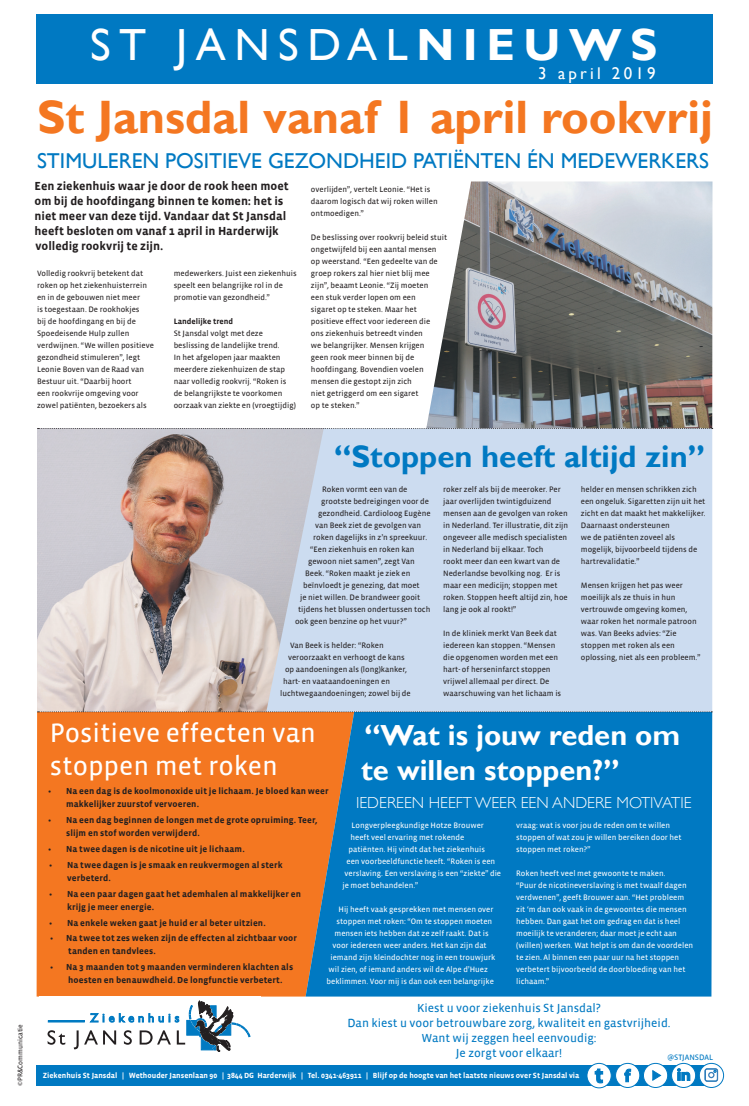
<style>
.page{position:relative;width:749px;height:1106px;background:#fff}
.page>*{position:absolute;margin:0;border:0;box-sizing:border-box;transform-origin:0 0}
.Alineastijl_14{font:700 46.8px "Gill Sans";color:#f47721}
.Alineastijl_5{font:45px "Gill Sans";letter-spacing:.19em;color:#fff}
.Alineastijl_14-2{font:700 31px "Gill Sans";color:#0079c2}
.Alineastijl_14-3{font:700 29px "Gill Sans";color:#fff}
.t1{font:27px/33px "Vista Sans Reg";color:#fff}
.Alineastijl_14-4{font:21.5px "Gill Sans";color:#0079c2}
.Alineastijl_5-2{font:17px "Gill Sans";letter-spacing:.19em;color:#fff}
.Alineastijl_14-5{font:300 16px "Gill Sans";color:#fff}
.t2{font:700 12px/15px "Vista Sans";letter-spacing:-.005em;color:#231f20}
.t3{font:12px "Vista Sans Reg";color:#0079c2}
.t4{font:700 9px/13px "Vista Sans";letter-spacing:.01em;color:#231f20}
.t5{font:8px/12px "Vista Sans Reg";color:#231f20}
.t6{font:8px/12px "Vista Sans Reg";color:#fff}
.t7{font:700 8px "Vista Sans";color:#231f20}
.Alineastijl_13{font:8px "Vista Sans Reg";color:#0079c2}
.Alineastijl_10{font:700 7.7px "Vista Sans";color:#fff}
.t8{font:6.9px "Vista Sans Reg";color:#231f20}
.s1{font-weight:700}
</style>
<div class="page">
<div style="left:37px;top:712px;width:268px;height:284px;background:#f47721"></div>
<div style="left:305px;top:712px;width:407px;height:284px;background:#0079c2"></div>
<img style="left:426px;top:181px;width:286px;height:247px">
<img style="left:37px;top:428px;width:229px;height:284px">
<div style="left:36px;top:14px;width:676px;height:70px;background:#0079c2"></div>
<div style="left:36px;top:1065px;width:669px;height:20px;background:#0079c2"></div>
<svg style="left:48px;top:1030px;width:17px;height:14px"></svg>
<div style="left:48px;top:1020px;width:36px;height:2px;border:1px solid #007ac2"></div>
<svg style="left:74px;top:1000px;width:176px;height:51px"></svg>
<svg style="left:586px;top:1062px;width:137px;height:26px"></svg>
<div style="left:266px;top:429px;width:446px;height:282px;background:#ccdcf0"></div>
<svg style="left:38px;top:711px;width:674px;height:1px"></svg>
<svg style="left:38px;top:428px;width:674px;height:1px"></svg>
<p class="t8" style="left:17px;top:1086px;width:64px;rotate:-90deg">©PR&amp;Communicatie</p>
<p class="Alineastijl_5" style="left:90px;top:19px;width:568px">ST JANSDAL<span class="s1">NIEUWS</span></p>
<p class="Alineastijl_5-2" style="left:538px;top:63px;width:119px">3 april 2019</p>
<p class="Alineastijl_14" style="left:37px;top:89px;width:677px">St Jansdal vanaf 1 april rookvrij</p>
<p class="Alineastijl_14-4" style="left:37px;top:148px;width:673px">STIMULEREN POSITIEVE GEZONDHEID PATIËNTEN ÉN MEDEWERKERS</p>
<p class="t2" style="left:35px;top:179px;width:256px">Een ziekenhuis waar je door de rook heen moet om bij de hoofdingang binnen te komen: het is niet meer van deze tijd. Vandaar dat St Jansdal heeft besloten om vanaf 1 april in Harderwijk volledig rookvrij te zijn.</p>
<p class="t5" style="left:37px;top:267px;width:118px">Volledig rookvrij betekent dat roken op het ziekenhuisterrein en in de gebouwen niet meer<br>is toegestaan. De rookhokjes<br>bij de hoofdingang en bij de<br>Spoedeisende Hulp zullen verdwijnen. “We willen positieve gezondheid stimuleren”, legt<br>Leonie Boven van de Raad van<br>Bestuur uit. “Daarbij hoort<br>een rookvrije omgeving voor zowel patiënten, bezoekers als</p>
<p class="t5" style="left:174px;top:267px;width:124px">medewerkers. Juist een ziekenhuis speelt een belangrijke rol in de promotie van gezondheid.”</p>
<p class="t5" style="left:311px;top:183px;width:128px">overlijden”, vertelt Leonie. “Het is daarom logisch dat wij roken willen ontmoedigen.”</p>
<p class="t5" style="left:311px;top:231px;width:138px">De beslissing over rookvrij beleid stuit ongetwijfeld bij een aantal mensen op weerstand. “Een gedeelte van de groep rokers zal hier niet blij mee zijn”, beaamt Leonie. “Zij moeten<br>een stuk verder lopen om een<br>sigaret op te steken. Maar het positieve effect voor iedereen die<br>ons ziekenhuis betreedt vinden<br>we belangrijker. Mensen krijgen<br>geen rook meer binnen bij de hoofdingang. Bovendien voelen mensen die gestopt zijn zich<br>niet getriggerd om een sigaret<br>op te steken.”</p>
<p class="Alineastijl_14-2" style="left:334px;top:438px;width:373px">“Stoppen heeft altijd zin”</p>
<p class="t5" style="left:322px;top:483px;width:87px">Roken vormt een van de</p>
<p class="t5" style="left:321px;top:495px;width:109px">grootste bedreigingen voor de</p>
<p class="t5" style="left:318px;top:507px;width:114px">gezondheid. Cardioloog Eugène</p>
<p class="t5" style="left:315px;top:519px;width:108px">van Beek ziet de gevolgen van</p>
<p class="t5" style="left:313px;top:531px;width:116px">roken dagelijks in z’n spreekuur.</p>
<p class="t5" style="left:310px;top:543px;width:106px">“Een ziekenhuis en roken kan</p>
<p class="t5" style="left:308px;top:555px;width:108px">gewoon niet samen”, zegt Van</p>
<p class="t5" style="left:305px;top:567px;width:107px">Beek. “Roken maakt je ziek en</p>
<p class="t5" style="left:303px;top:579px;width:118px">beïnvloedt je genezing, dat moet</p>
<p class="t5" style="left:300px;top:591px;width:122px">je niet willen. De brandweer gooit</p>
<p class="t5" style="left:298px;top:603px;width:134px">tijdens het blussen ondertussen toch</p>
<p class="t5" style="left:295px;top:615px;width:113px">ook geen benzine op het vuur?”</p>
<p class="t5" style="left:290px;top:639px;width:95px">Van Beek is helder: “Roken</p>
<p class="t5" style="left:288px;top:651px;width:118px">veroorzaakt en verhoogt de kans</p>
<p class="t5" style="left:285px;top:663px;width:123px">op aandoeningen als (long)kanker,</p>
<p class="t5" style="left:283px;top:675px;width:108px">hart- en vaataandoeningen en</p>
<p class="t5" style="left:280px;top:687px;width:132px">luchtwegaandoeningen; zowel bij de</p>
<p class="t7" style="left:174px;top:317px;width:61px">Landelijke trend</p>
<p class="t5" style="left:174px;top:327px;width:124px">St Jansdal volgt met deze beslissing de landelijke trend.<br>In het afgelopen jaar maakten meerdere ziekenhuizen de stap naar volledig rookvrij. “Roken is de belangrijkste te voorkomen oorzaak van ziekte en (vroegtijdig)</p>
<p class="t5" style="left:443px;top:483px;width:126px">roker zelf als bij de meeroker. Per jaar overlijden twintigduizend mensen aan de gevolgen van roken in Nederland. Ter illustratie, dit zijn ongeveer alle medisch specialisten in Nederland bij elkaar. Toch<br>rookt meer dan een kwart van de<br>Nederlandse bevolking nog. Er is maar een medicijn; stoppen met roken. Stoppen heeft altijd zin, hoe lang je ook al rookt!”</p>
<p class="t5" style="left:443px;top:627px;width:119px">In de kliniek merkt Van Beek dat iedereen kan stoppen. “Mensen die opgenomen worden met een hart- of herseninfarct stoppen vrijwel allemaal per direct. De waarschuwing van het lichaam is</p>
<p class="t5" style="left:580px;top:483px;width:126px">helder en mensen schrikken zich een ongeluk. Sigaretten zijn uit het zicht en dat maakt het makkelijker.<br>Daarnaast ondersteunen<br>we de patiënten zoveel als mogelijk, bijvoorbeeld tijdens de hartrevalidatie.”</p>
<p class="t5" style="left:580px;top:579px;width:121px">Mensen krijgen het pas weer moeilijk als ze thuis in hun vertrouwde omgeving komen, waar roken het normale patroon was. Van Beeks advies: “Zie stoppen met roken als een oplossing, niet als een probleem.”</p>
<p class="t1" style="left:50px;top:716px;width:267px">Positieve effecten van stoppen met roken</p>
<p class="t4" style="left:66px;top:785px;width:264px;text-indent:-18px">• Na een dag is de koolmonoxide uit je lichaam. Je bloed kan weer makkelijker zuurstof vervoeren.</p>
<p class="t4" style="left:66px;top:813px;width:253px;text-indent:-18px">• Na een dag beginnen de longen met de grote opruiming. Teer, slijm en stof worden verwijderd.</p>
<p class="t4" style="left:48px;top:842px;width:198px">• Na twee dagen is de nicotine uit je lichaam.</p>
<p class="t4" style="left:67px;top:858px;width:217px;text-indent:-18px">• Na twee dagen is je smaak en reukvermogen al sterk verbeterd.</p>
<p class="t4" style="left:67px;top:887px;width:235px;text-indent:-18px">• Na een paar dagen gaat het ademhalen al makkelijker en krijg je meer energie.</p>
<p class="t4" style="left:49px;top:916px;width:218px">• Na enkele weken gaat je huid er al beter uitzien.</p>
<p class="t4" style="left:68px;top:932px;width:230px;text-indent:-18px">• Na twee tot zes weken zijn de effecten al zichtbaar voor tanden en tandvlees.</p>
<p class="t4" style="left:68px;top:960px;width:226px;text-indent:-18px">• Na 3 maanden tot 9 maanden verminderen klachten als hoesten en benauwdheid. De longfunctie verbetert.</p>
<p class="Alineastijl_14-3" style="left:364px;top:718px;width:317px">“Wat is jouw reden om</p>
<p class="Alineastijl_14-3" style="left:361px;top:753px;width:260px">te willen stoppen?”</p>
<p class="Alineastijl_14-5" style="left:356px;top:790px;width:337px">IEDEREEN HEEFT WEER EEN ANDERE MOTIVATIE</p>
<p class="t6" style="left:351px;top:819px;width:134px">Longverpleegkundige Hotze Brouwer</p>
<p class="t6" style="left:350px;top:831px;width:115px">heeft veel ervaring met rokende</p>
<p class="t6" style="left:348px;top:843px;width:138px">patiënten. Hij vindt dat het ziekenhuis</p>
<p class="t6" style="left:346px;top:855px;width:150px">een voorbeeldfunctie heeft. “Roken is een</p>
<p class="t6" style="left:344px;top:867px;width:158px">verslaving. Een verslaving is een “ziekte” die</p>
<p class="t6" style="left:342px;top:879px;width:77px">je moet behandelen.”</p>
<p class="t6" style="left:338px;top:903px;width:156px">Hij heeft vaak gesprekken met mensen over</p>
<p class="t6" style="left:336px;top:915px;width:157px">stoppen met roken: “Om te stoppen moeten</p>
<p class="t6" style="left:334px;top:927px;width:156px">mensen iets hebben dat ze zelf raakt. Dat is</p>
<p class="t6" style="left:332px;top:939px;width:156px">voor iedereen weer anders. Het kan zijn dat</p>
<p class="t6" style="left:330px;top:951px;width:166px">iemand zijn kleindochter nog in een trouwjurk</p>
<p class="t6" style="left:328px;top:963px;width:161px">wil zien, of iemand anders wil de Alpe d’Huez</p>
<p class="t6" style="left:326px;top:975px;width:169px">beklimmen. Voor mij is dan ook een belangrijke</p>
<p class="t6" style="left:516px;top:819px;width:167px">vraag: wat is voor jou de reden om te willen stoppen of wat zou je willen bereiken door het stoppen met roken?”</p>
<p class="t6" style="left:516px;top:867px;width:178px">Roken heeft veel met gewoonte te maken.<br>“Puur de nicotineverslaving is met twaalf dagen verdwenen”, geeft Brouwer aan. “Het probleem zit ‘m dan ook vaak in de gewoontes die mensen hebben. Dan gaat het om gedrag en dat is heel moeilijk te veranderen; daar moet je echt aan (willen) werken. Wat helpt is om dan de voordelen te zien. Al binnen een paar uur na het stoppen verbetert bijvoorbeeld de doorbloeding van het lichaam.”</p>
<p class="t3" style="left:417px;top:1001px;width:185px">Kiest u voor ziekenhuis St Jansdal?</p>
<p class="t3" style="left:347px;top:1016px;width:324px">Dan kiest u voor betrouwbare zorg, kwaliteit en gastvrijheid.</p>
<p class="t3" style="left:421px;top:1031px;width:176px">Want wij zeggen heel eenvoudig:</p>
<p class="t3" style="left:456px;top:1046px;width:108px">Je zorgt voor elkaar!</p>
<p class="Alineastijl_13" style="left:667px;top:1053px;width:47px">@STJANSDAL</p>
<p class="Alineastijl_10" style="left:43px;top:1071px;width:538px">Ziekenhuis St Jansdal | Wethouder Jansenlaan 90 | 3844 DG Harderwijk | Tel. 0341-463911 | Blijf op de hoogte van het laatste nieuws over St Jansdal via</p>
</div>
